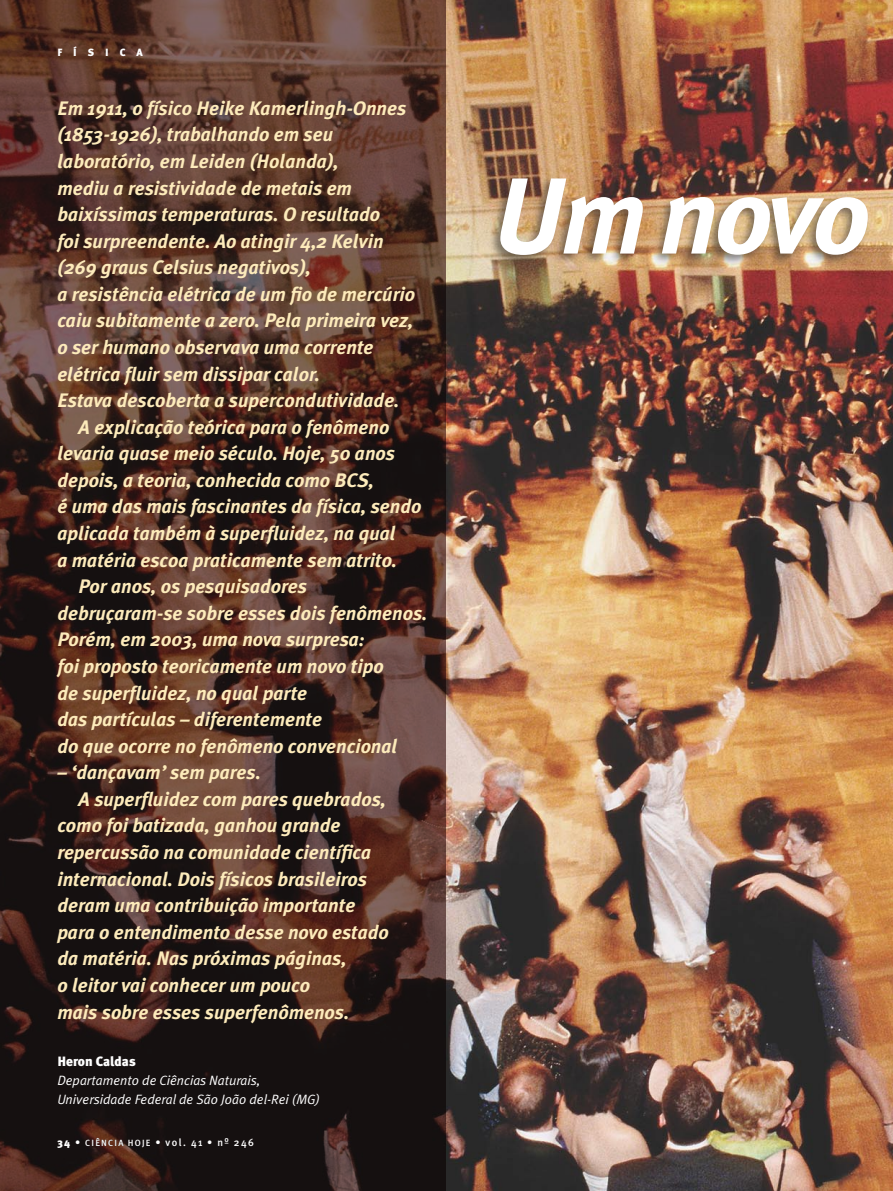
<style>
.page{position:relative;width:893px;height:1191px;background:#fff}
.page>*{position:absolute;margin:0;border:0;box-sizing:border-box;transform-origin:0 0}
.T韙ulo{font:italic 700 108px "Meta Plus";letter-spacing:-.035em;color:#fff}
.Abertura{font:italic 700 19.5px/26.5px "Meta Plus";color:#fdebbb}
.Nome_da_instituição{font:italic 13.5px "Meta Plus Normal";color:#fff}
.Nome_do_autor{font:900 13.5px "Meta Plus";color:#fff}
.t1{font:500 10.5px "Meta Plus";letter-spacing:.135em;color:#fff}
.Retranquinha{font:900 10.5px "Meta Plus";letter-spacing:1.04em;color:#fff}
.s1{font-weight:900}
.s2{font-size:9px}
</style>
<div class="page">
<img style="left:446px;top:0;width:447px;height:1191px">
<svg style="left:0;top:0;width:446px;height:1191px;background:#442b24"></svg>
<div style="left:488px;top:169px;width:405px;height:98px;background:#2f2c2b;opacity:.55"></div>
<p class="Retranquinha" style="left:57px;top:46px;width:87px">FÍSICA</p>
<p class="Abertura" style="left:57px;top:95px;width:359px">Em 1911, o físico Heike Kamerlingh-Onnes (1853-1926), trabalhando em seu laboratório, em Leiden (Holanda),<br>mediu a resistividade de metais em baixíssimas temperaturas. O resultado<br>foi surpreendente. Ao atingir 4,2 Kelvin (269 graus Celsius negativos),<br>a resistência elétrica de um fio de mercúrio caiu subitamente a zero. Pela primeira vez, o ser humano observava uma corrente elétrica fluir sem dissipar calor.<br>Estava descoberta a supercondutividade.</p>
<p class="Abertura" style="left:57px;top:413px;width:366px;text-indent:21px">A explicação teórica para o fenômeno levaria quase meio século. Hoje, 50 anos depois, a teoria, conhecida como BCS,<br>é uma das mais fascinantes da física, sendo aplicada também à superfluidez, na qual<br>a matéria escoa praticamente sem atrito.</p>
<p class="Abertura" style="left:57px;top:573px;width:372px;text-indent:21px">Por anos, os pesquisadores debruçaram-se sobre esses dois fenômenos.<br>Porém, em 2003, uma nova surpresa:<br>foi proposto teoricamente um novo tipo<br>de superfluidez, no qual parte<br>das partículas – diferentemente<br>do que ocorre no fenômeno convencional</p>
<p class="Abertura" style="left:57px;top:759px;width:205px">– ‘dançavam’ sem pares.</p>
<p class="Abertura" style="left:57px;top:785px;width:333px;text-indent:21px">A superfluidez com pares quebrados, como foi batizada, ganhou grande repercussão na comunidade científica internacional. Dois físicos brasileiros deram uma contribuição importante para o entendimento desse novo estado da matéria. Nas próximas páginas,<br>o leitor vai conhecer um pouco<br>mais sobre esses superfenômenos.</p>
<p class="Nome_do_autor" style="left:57px;top:1053px;width:80px">Heron Caldas</p>
<p class="Nome_da_instituição" style="left:57px;top:1072px;width:205px">Departamento de Ciências Naturais,</p>
<p class="Nome_da_instituição" style="left:57px;top:1091px;width:264px">Universidade Federal de São João del-Rei (MG)</p>
<p class="t1" style="left:57px;top:1135px;width:198px"><span class="s1">34</span> • <span class="s2">CIÊNCIA HOJE</span> • vol. 41 • nº 246</p>
<p class="T韙ulo" style="left:493px;top:153px;width:378px">Um novo</p>
</div>
